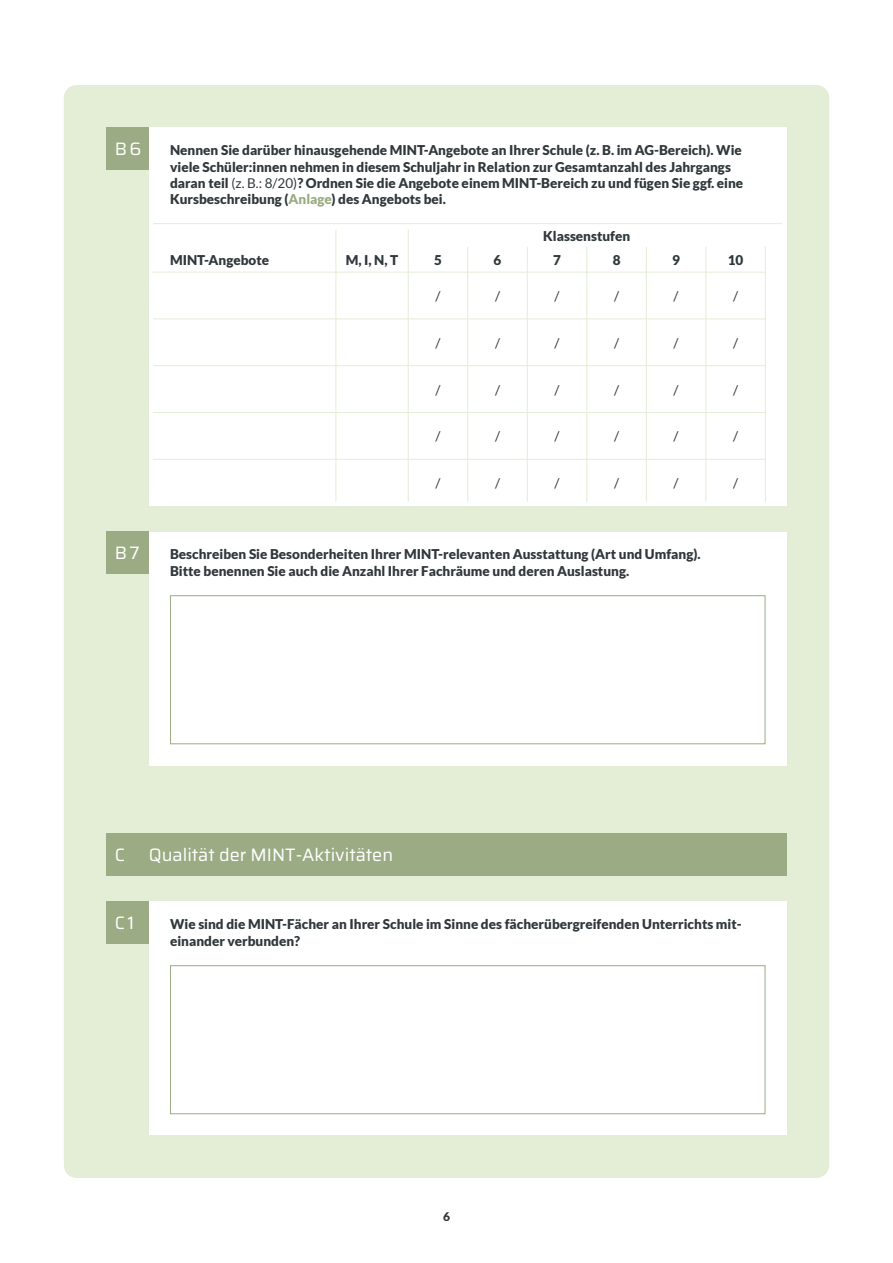
<style>
.page{position:relative;width:893px;height:1263px;background:#fff}
.page>*{position:absolute;margin:0;border:0;box-sizing:border-box;transform-origin:0 0}
.Teil_-_Abschnittsnam{font:18px "Saira";color:#fff}
.Teil_-_Abschnitt{font:18px "Saira";color:#fff}
.Frage{font:900 13.5px/16.2px "Lato";color:#30383b}
.Antwort{font:13.5px "Lato";color:#30383b}
.t1{font:900 12px "Lato";color:#30383b}
.s1{font-weight:400}
.s2{color:#9bab83}
</style>
<div class="page">
<div style="left:64px;top:85px;width:765px;height:1093px;background:#e4edd5;border-radius:13px"></div>
<div style="left:106px;top:128px;width:43px;height:42px;background:#9bab83"></div>
<div style="left:149px;top:128px;width:638px;height:378px;background:#fff"></div>
<hr style="left:467px;top:247px;width:1px;height:255px;background:#e4edd5">
<hr style="left:153px;top:272px;width:612px;height:1px;background:#e4edd5">
<hr style="left:153px;top:319px;width:612px;height:1px;background:#e4edd5">
<hr style="left:153px;top:365px;width:612px;height:1px;background:#e4edd5">
<hr style="left:153px;top:412px;width:612px;height:1px;background:#e4edd5">
<hr style="left:153px;top:459px;width:612px;height:1px;background:#e4edd5">
<hr style="left:527px;top:247px;width:1px;height:255px;background:#e4edd5">
<hr style="left:586px;top:247px;width:1px;height:255px;background:#e4edd5">
<hr style="left:646px;top:247px;width:1px;height:255px;background:#e4edd5">
<hr style="left:705px;top:247px;width:1px;height:255px;background:#e4edd5">
<hr style="left:765px;top:247px;width:1px;height:255px;background:#e4edd5">
<hr style="left:153px;top:223px;width:629px;height:1px;background:#e4edd5">
<hr style="left:336px;top:230px;width:1px;height:272px;background:#e4edd5">
<hr style="left:408px;top:230px;width:1px;height:272px;background:#e4edd5">
<div style="left:106px;top:531px;width:43px;height:43px;background:#9bab83"></div>
<div style="left:149px;top:531px;width:638px;height:234px;background:#fff"></div>
<div style="left:170px;top:595px;width:595px;height:149px;border:1px solid #9bab83"></div>
<div style="left:106px;top:833px;width:681px;height:43px;background:#9bab83"></div>
<div style="left:106px;top:901px;width:43px;height:43px;background:#9bab83"></div>
<div style="left:149px;top:901px;width:638px;height:234px;background:#fff"></div>
<div style="left:170px;top:965px;width:595px;height:149px;border:1px solid #9bab83"></div>
<p class="Teil_-_Abschnitt" style="left:115px;top:136px;width:28px">B6</p>
<p class="Frage" style="left:170px;top:142px;width:575px">Nennen Sie darüber hinausgehende MINT-Angebote an Ihrer Schule (z. B. im AG-Bereich). Wie viele Schüler:innen nehmen in diesem Schuljahr in Relation zur Gesamtanzahl des Jahrgangs daran teil <span class="s1">(z. B.: 8/20)</span>? Ordnen Sie die Angebote einem MINT-Bereich zu und fügen Sie ggf. eine Kursbeschreibung (<span class="s2">Anlage</span>) des Angebots bei.</p>
<p class="Frage" style="left:170px;top:251px;width:101px">MINT-Angebote</p>
<p class="Frage" style="left:543px;top:227px;width:89px">Klassenstufen</p>
<p class="Frage" style="left:346px;top:251px;width:54px">M, I, N, T</p>
<p class="Frage" style="left:494px;top:251px;width:9px">6</p>
<p class="Frage" style="left:553px;top:251px;width:9px">7</p>
<p class="Frage" style="left:613px;top:251px;width:9px">8</p>
<p class="Frage" style="left:672px;top:251px;width:9px">9</p>
<p class="Frage" style="left:728px;top:251px;width:17px">10</p>
<p class="Antwort" style="left:435px;top:289px;width:7px">/</p>
<p class="Antwort" style="left:495px;top:289px;width:7px">/</p>
<p class="Antwort" style="left:554px;top:289px;width:7px">/</p>
<p class="Antwort" style="left:614px;top:289px;width:7px">/</p>
<p class="Antwort" style="left:674px;top:289px;width:7px">/</p>
<p class="Antwort" style="left:733px;top:289px;width:7px">/</p>
<p class="Antwort" style="left:435px;top:335px;width:7px">/</p>
<p class="Antwort" style="left:495px;top:335px;width:7px">/</p>
<p class="Antwort" style="left:554px;top:335px;width:7px">/</p>
<p class="Antwort" style="left:614px;top:335px;width:7px">/</p>
<p class="Antwort" style="left:674px;top:335px;width:7px">/</p>
<p class="Antwort" style="left:733px;top:335px;width:7px">/</p>
<p class="Antwort" style="left:435px;top:382px;width:7px">/</p>
<p class="Antwort" style="left:495px;top:382px;width:7px">/</p>
<p class="Antwort" style="left:554px;top:382px;width:7px">/</p>
<p class="Antwort" style="left:614px;top:382px;width:7px">/</p>
<p class="Antwort" style="left:674px;top:382px;width:7px">/</p>
<p class="Antwort" style="left:733px;top:382px;width:7px">/</p>
<p class="Antwort" style="left:435px;top:429px;width:7px">/</p>
<p class="Antwort" style="left:495px;top:429px;width:7px">/</p>
<p class="Antwort" style="left:554px;top:429px;width:7px">/</p>
<p class="Antwort" style="left:614px;top:429px;width:7px">/</p>
<p class="Antwort" style="left:674px;top:429px;width:7px">/</p>
<p class="Antwort" style="left:733px;top:429px;width:7px">/</p>
<p class="Antwort" style="left:435px;top:476px;width:7px">/</p>
<p class="Antwort" style="left:495px;top:476px;width:7px">/</p>
<p class="Antwort" style="left:554px;top:476px;width:7px">/</p>
<p class="Antwort" style="left:614px;top:476px;width:7px">/</p>
<p class="Antwort" style="left:674px;top:476px;width:7px">/</p>
<p class="Antwort" style="left:733px;top:476px;width:7px">/</p>
<p class="Frage" style="left:434px;top:251px;width:9px">5</p>
<p class="Teil_-_Abschnitt" style="left:115px;top:540px;width:26px">B7</p>
<p class="Frage" style="left:170px;top:546px;width:532px">Beschreiben Sie Besonderheiten Ihrer MINT-relevanten Ausstattung (Art und Umfang).</p>
<p class="Frage" style="left:170px;top:562px;width:461px">Bitte benennen Sie auch die Anzahl Ihrer Fachräume und deren Auslastung.</p>
<p class="Teil_-_Abschnittsnam" style="left:115px;top:841px;width:12px">C</p>
<p class="Teil_-_Abschnittsnam" style="left:149px;top:841px;width:246px">Qualität der MINT-Aktivitäten</p>
<p class="Teil_-_Abschnitt" style="left:115px;top:909px;width:21px">C1</p>
<p class="Frage" style="left:170px;top:916px;width:573px">Wie sind die MINT-Fächer an Ihrer Schule im Sinne des fächerübergreifenden Unterrichts mit&shy;einander verbunden?</p>
<p class="t1" style="left:443px;top:1209px;width:8px">6</p>
</div>
